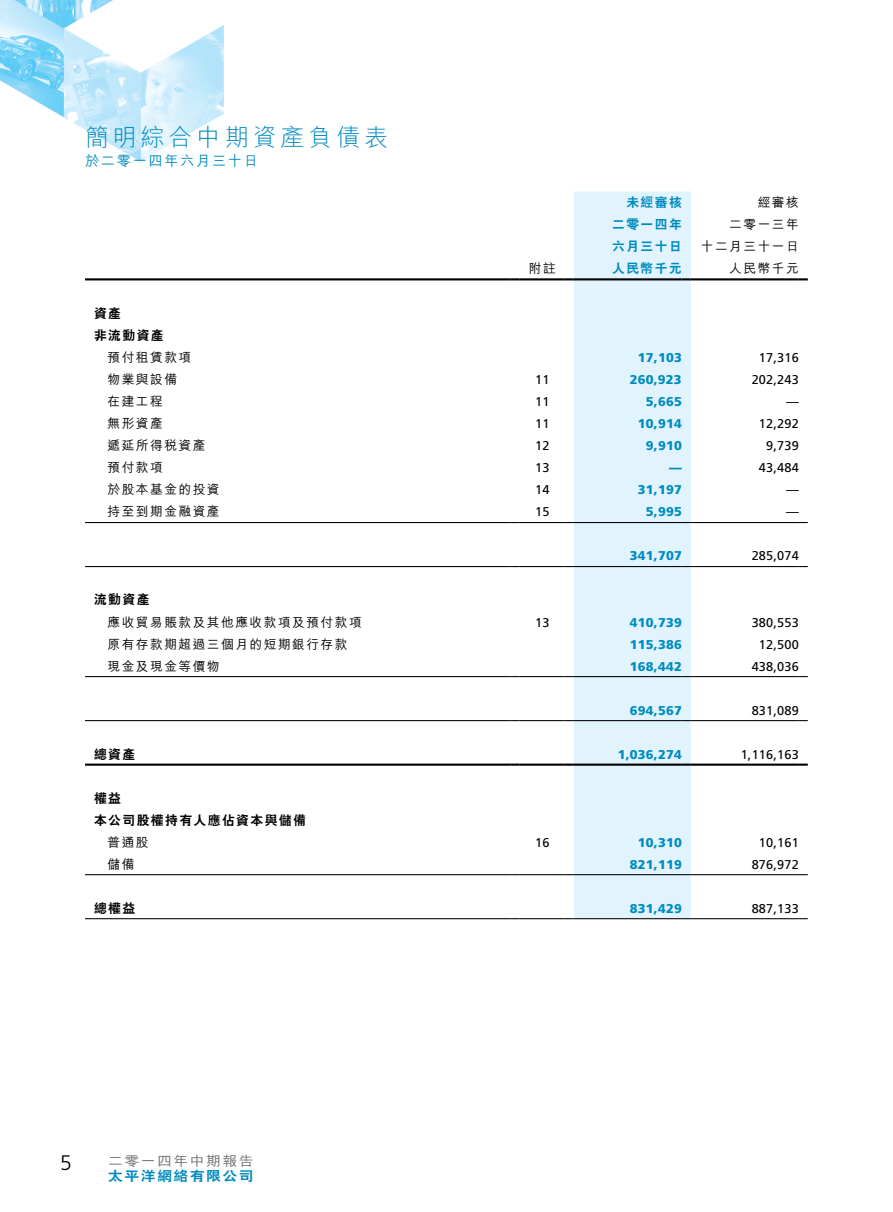
<style>
.page{position:relative;width:893px;height:1212px;background:#fff}
.page>*{position:absolute;margin:0;border:0;box-sizing:border-box;transform-origin:0 0}
.t1{font:300 24px "M Hei HK";letter-spacing:.165em;color:#008bbf}
.t2{font:300 21px "Frutiger LT Std";color:#000}
.t3{font:500 14.25px "M Hei HK";letter-spacing:.115em;color:#008bbf}
.t4{font:500 13.5px "M Hei HK";letter-spacing:.1em;color:#6d6e71;scale:1.1 1}
.t5{font:800 13.5px "C Hei 2 HK";letter-spacing:.1em;color:#008bbf;scale:1.1 1}
.t6{font:500 12.75px "M Hei HK";letter-spacing:.115em;color:#000}
.t7{font:12.75px "Frutiger LT Std";letter-spacing:.015em;color:#000}
.t8{font:900 12.75px "Frutiger LT Std";letter-spacing:.015em;color:#008bbf}
.t9{font:800 12.75px/22px "C Hei 2 HK";letter-spacing:.115em;color:#000}
.t10{font:800 12.75px "C Hei 2 HK";letter-spacing:.115em;color:#008bbf}
</style>
<div class="page">
<img style="left:0;top:0;width:808px;height:920px">
<svg style="left:85px;top:191px;width:723px;height:727px"></svg>
<div style="left:574px;top:191px;width:117px;height:727px;background:#e1f4fd"></div>
<hr style="left:85px;top:278px;width:426px;height:2px;background:#000">
<svg style="left:511px;top:278px;width:9px;height:2px"></svg>
<hr style="left:520px;top:278px;width:45px;height:2px;background:#000">
<svg style="left:565px;top:278px;width:9px;height:2px"></svg>
<hr style="left:574px;top:278px;width:108px;height:2px;background:#000">
<svg style="left:682px;top:278px;width:9px;height:2px"></svg>
<hr style="left:691px;top:278px;width:108px;height:2px;background:#000">
<svg style="left:799px;top:278px;width:9px;height:2px"></svg>
<hr style="left:85px;top:763px;width:426px;height:3px;background:#000">
<svg style="left:511px;top:763px;width:9px;height:3px"></svg>
<hr style="left:520px;top:763px;width:45px;height:3px;background:#000">
<svg style="left:565px;top:763px;width:9px;height:3px"></svg>
<hr style="left:574px;top:763px;width:108px;height:3px;background:#000">
<svg style="left:682px;top:763px;width:9px;height:3px"></svg>
<hr style="left:691px;top:763px;width:108px;height:3px;background:#000">
<svg style="left:799px;top:763px;width:9px;height:3px"></svg>
<hr style="left:85px;top:522px;width:426px;height:1px;background:#000">
<hr style="left:520px;top:522px;width:45px;height:1px;background:#000">
<hr style="left:574px;top:522px;width:108px;height:1px;background:#000">
<hr style="left:691px;top:522px;width:108px;height:1px;background:#000">
<hr style="left:85px;top:566px;width:426px;height:1px;background:#000">
<hr style="left:520px;top:566px;width:45px;height:1px;background:#000">
<hr style="left:574px;top:566px;width:108px;height:1px;background:#000">
<hr style="left:691px;top:566px;width:108px;height:1px;background:#000">
<hr style="left:85px;top:676px;width:426px;height:1px;background:#000">
<hr style="left:520px;top:676px;width:45px;height:1px;background:#000">
<hr style="left:574px;top:676px;width:108px;height:1px;background:#000">
<hr style="left:691px;top:676px;width:108px;height:1px;background:#000">
<hr style="left:85px;top:720px;width:426px;height:1px;background:#000">
<hr style="left:520px;top:720px;width:45px;height:1px;background:#000">
<hr style="left:574px;top:720px;width:108px;height:1px;background:#000">
<hr style="left:691px;top:720px;width:108px;height:1px;background:#000">
<hr style="left:85px;top:874px;width:426px;height:1px;background:#000">
<hr style="left:520px;top:874px;width:45px;height:1px;background:#000">
<hr style="left:574px;top:874px;width:108px;height:1px;background:#000">
<hr style="left:691px;top:874px;width:108px;height:1px;background:#000">
<hr style="left:85px;top:918px;width:426px;height:1px;background:#000">
<hr style="left:520px;top:918px;width:45px;height:1px;background:#000">
<hr style="left:574px;top:918px;width:108px;height:1px;background:#000">
<hr style="left:691px;top:918px;width:108px;height:1px;background:#000">
<h1 class="t1" style="left:85px;top:120px;width:305px">簡明綜合中期資產負債表</h1>
<p class="t3" style="left:85px;top:151px;width:174px">於二零一四年六月三十日</p>
<p class="t9" style="left:94px;top:303px;width:71px">資產<br>非流動資產</p>
<p class="t6" style="left:108px;top:348px;width:85px">預付租賃款項</p>
<p class="t6" style="left:108px;top:370px;width:71px">物業與設備</p>
<p class="t6" style="left:108px;top:392px;width:57px">在建工程</p>
<p class="t6" style="left:108px;top:414px;width:57px">無形資產</p>
<p class="t6" style="left:108px;top:436px;width:99px">遞延所得稅資產</p>
<p class="t6" style="left:108px;top:458px;width:57px">預付款項</p>
<p class="t6" style="left:108px;top:480px;width:114px">於股本基金的投資</p>
<p class="t6" style="left:108px;top:502px;width:114px">持至到期金融資產</p>
<p class="t9" style="left:94px;top:589px;width:57px">流動資產</p>
<p class="t6" style="left:108px;top:612px;width:256px">應收貿易賬款及其他應收款項及預付款項</p>
<p class="t6" style="left:108px;top:634px;width:242px">原有存款期超過三個月的短期銀行存款</p>
<p class="t6" style="left:108px;top:656px;width:114px">現金及現金等價物</p>
<p class="t9" style="left:94px;top:743px;width:43px">總資產</p>
<p class="t9" style="left:94px;top:787px;width:213px">權益<br>本公司股權持有人應佔資本與儲備</p>
<p class="t6" style="left:108px;top:833px;width:43px">普通股</p>
<p class="t6" style="left:108px;top:855px;width:28px">儲備</p>
<p class="t9" style="left:94px;top:897px;width:43px">總權益</p>
<h2 class="t2" style="left:60px;top:1150px;width:13px">5</h2>
<p class="t4" style="left:108px;top:1151px;width:134px">二零一四年中期報告</p>
<p class="t5" style="left:108px;top:1166px;width:134px">太平洋網絡有限公司</p>
<p class="t10" style="left:626px;top:194px;width:57px">未經審核</p>
<p class="t6" style="left:758px;top:193px;width:43px">經審核</p>
<p class="t10" style="left:612px;top:216px;width:71px">二零一四年</p>
<p class="t6" style="left:729px;top:215px;width:71px">二零一三年</p>
<p class="t10" style="left:612px;top:238px;width:71px">六月三十日</p>
<p class="t6" style="left:701px;top:237px;width:99px">十二月三十一日</p>
<p class="t6" style="left:529px;top:259px;width:28px">附註</p>
<p class="t10" style="left:612px;top:260px;width:71px">人民幣千元</p>
<p class="t6" style="left:729px;top:259px;width:71px">人民幣千元</p>
<p class="t8" style="left:638px;top:350px;width:45px">17,103</p>
<p class="t7" style="left:759px;top:350px;width:41px">17,316</p>
<p class="t7" style="left:535px;top:372px;width:16px">11</p>
<p class="t8" style="left:630px;top:372px;width:53px">260,923</p>
<p class="t7" style="left:752px;top:372px;width:49px">202,243</p>
<p class="t7" style="left:535px;top:394px;width:16px">11</p>
<p class="t8" style="left:646px;top:394px;width:37px">5,665</p>
<p class="t7" style="left:786px;top:394px;width:14px">—</p>
<p class="t7" style="left:535px;top:416px;width:16px">11</p>
<p class="t8" style="left:638px;top:416px;width:45px">10,914</p>
<p class="t7" style="left:759px;top:416px;width:41px">12,292</p>
<p class="t7" style="left:535px;top:438px;width:16px">12</p>
<p class="t8" style="left:646px;top:438px;width:37px">9,910</p>
<p class="t7" style="left:766px;top:438px;width:34px">9,739</p>
<p class="t7" style="left:535px;top:460px;width:16px">13</p>
<p class="t8" style="left:669px;top:460px;width:14px">—</p>
<p class="t7" style="left:759px;top:460px;width:41px">43,484</p>
<p class="t7" style="left:535px;top:482px;width:16px">14</p>
<p class="t8" style="left:638px;top:482px;width:45px">31,197</p>
<p class="t7" style="left:786px;top:482px;width:14px">—</p>
<p class="t7" style="left:535px;top:504px;width:16px">15</p>
<p class="t8" style="left:646px;top:504px;width:37px">5,995</p>
<p class="t7" style="left:786px;top:504px;width:14px">—</p>
<p class="t8" style="left:630px;top:548px;width:53px">341,707</p>
<p class="t7" style="left:752px;top:548px;width:49px">285,074</p>
<p class="t7" style="left:535px;top:614px;width:16px">13</p>
<p class="t8" style="left:630px;top:614px;width:53px">410,739</p>
<p class="t7" style="left:752px;top:614px;width:49px">380,553</p>
<p class="t8" style="left:630px;top:636px;width:53px">115,386</p>
<p class="t7" style="left:759px;top:636px;width:41px">12,500</p>
<p class="t8" style="left:630px;top:658px;width:53px">168,442</p>
<p class="t7" style="left:752px;top:658px;width:49px">438,036</p>
<p class="t8" style="left:630px;top:702px;width:53px">694,567</p>
<p class="t7" style="left:752px;top:703px;width:49px">831,089</p>
<p class="t8" style="left:618px;top:746px;width:65px">1,036,274</p>
<p class="t7" style="left:741px;top:747px;width:60px">1,116,163</p>
<p class="t7" style="left:535px;top:835px;width:16px">16</p>
<p class="t8" style="left:638px;top:834px;width:45px">10,310</p>
<p class="t7" style="left:759px;top:835px;width:41px">10,161</p>
<p class="t8" style="left:630px;top:856px;width:53px">821,119</p>
<p class="t7" style="left:752px;top:857px;width:49px">876,972</p>
<p class="t8" style="left:630px;top:900px;width:53px">831,429</p>
<p class="t7" style="left:752px;top:901px;width:49px">887,133</p>
</div>
